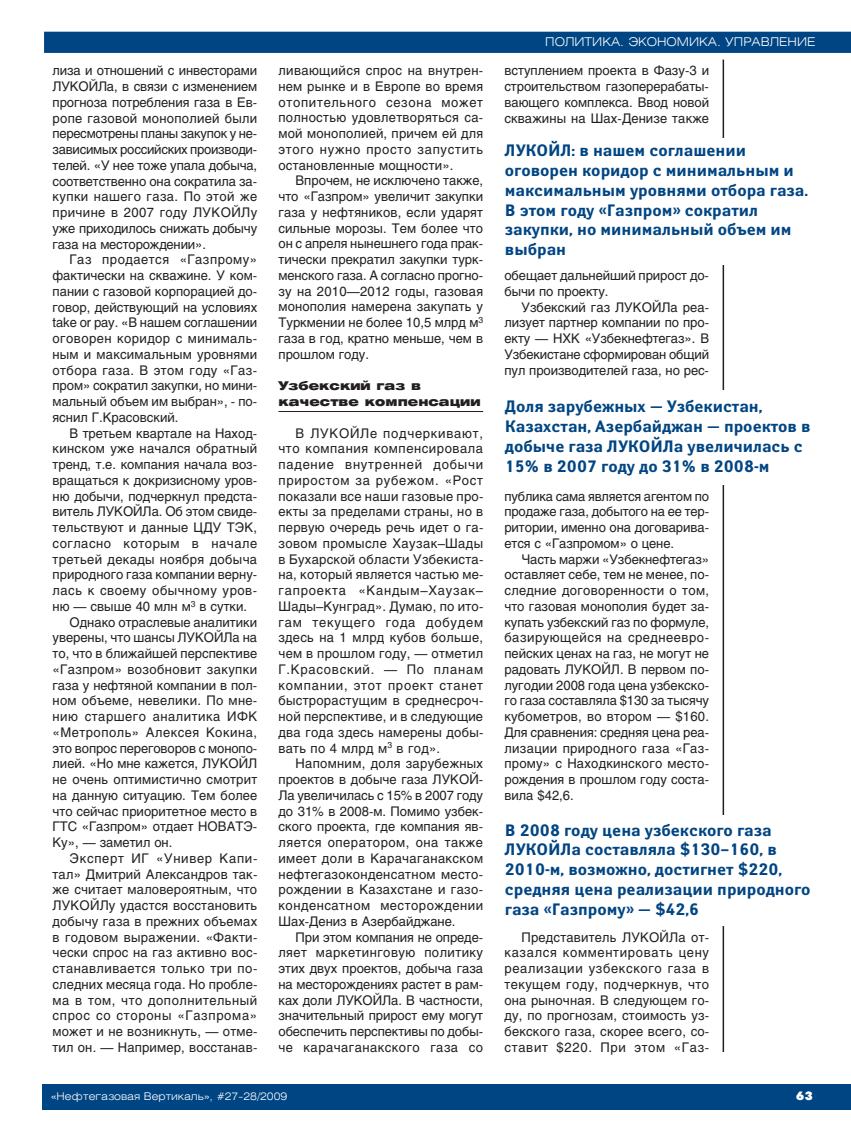
<style>
.page{position:relative;width:851px;height:1127px;background:#fff}
.page>*{position:absolute;margin:0;border:0;box-sizing:border-box;transform-origin:0 0}
.t1{font:700 16.5px/19.8px "Yanus C";color:#004583}
.t2{font:13.2px/15.8px "Helios";letter-spacing:.005em;color:#231f20;text-align:justify}
.t3{font:13.2px "Helios";letter-spacing:.04em;color:#231f20}
.t4{font:13.2px "Helios";letter-spacing:.025em;color:#231f20}
.t5{font:13.2px "Helios";letter-spacing:.03em;color:#231f20}
.t6{font:13.2px "Helios";letter-spacing:.035em;color:#231f20}
.t7{font:13.2px "Helios";letter-spacing:.05em;color:#231f20}
.t8{font:13.2px "Helios";letter-spacing:.055em;color:#231f20}
.t9{font:900 12px/15.8px "Helios Ext";letter-spacing:.005em;color:#231f20}
.t10{font:300 12px "Helios Ext";color:#fff}
.t11{font:12px "Futura Futuris XC";color:#fff}
.t12{font:300 10.5px "Helios Ext";color:#fff}
</style>
<div class="page">
<div style="left:43px;top:1084px;width:807px;height:26px;background:#004583"></div>
<hr style="left:278px;top:411px;width:205px;height:1px;background:#231f20">
<svg style="left:44px;top:31px;width:806px;height:22px;background:#084b87"></svg>
<hr style="left:722px;top:60px;width:2px;height:992px;background:#231f20">
<div style="left:505px;top:138px;width:311px;height:126px;background:#fff"></div>
<div style="left:505px;top:390px;width:311px;height:95px;background:#fff"></div>
<div style="left:505px;top:816px;width:311px;height:110px;background:#fff"></div>
<p class="t2" style="left:53px;top:64px;width:206px">лиза и отношений с инвесторами ЛУКОЙЛа, в связи с изменением прогноза потребления газа в Ев&shy;ропе газовой монополией были пересмотрены планы закупок у не&shy;зависимых российских производи&shy;телей. «У нее тоже упала добыча, соответственно она сократила за&shy;купки нашего газа. По этой же причине в 2007 году ЛУКОЙЛу уже приходилось снижать добычу газа на месторождении».</p>
<p class="t2" style="left:53px;top:253px;width:206px;text-indent:17px">Газ продается «Газпрому» фактически на скважине. У ком&shy;пании с газовой корпорацией до&shy;говор, действующий на условиях take or pay. «В нашем соглашении оговорен коридор с минималь&shy;ным и максимальным уровнями отбора газа. В этом году «Газ&shy;пром» сократил закупки, но мини&shy;мальный объем им выбран», - по&shy;яснил Г.Красовский.</p>
<p class="t2" style="left:70px;top:426px;width:189px">В третьем квартале на Наход-</p>
<p class="t4" style="left:53px;top:444px;width:206px">кинском уже начался обратный</p>
<p class="t2" style="left:53px;top:458px;width:206px">тренд, т.е. компания начала воз-</p>
<p class="t2" style="left:53px;top:474px;width:206px">вращаться к докризисному уров-</p>
<p class="t2" style="left:53px;top:489px;width:206px">ню добычи, подчеркнул предста-</p>
<p class="t2" style="left:53px;top:505px;width:206px">витель ЛУКОЙЛа. Об этом свиде-</p>
<p class="t2" style="left:53px;top:521px;width:206px">тельствуют и данные ЦДУ ТЭК,</p>
<p class="t3" style="left:53px;top:538px;width:206px">согласно которым в начале</p>
<p class="t4" style="left:53px;top:554px;width:206px">третьей декады ноября добыча</p>
<p class="t2" style="left:53px;top:568px;width:206px">природного газа компании верну-</p>
<p class="t3" style="left:53px;top:585px;width:206px">лась к своему обычному уров-</p>
<p class="t2" style="left:53px;top:599px;width:196px">ню — свыше 40 млн м<sup>3</sup> в сутки.</p>
<p class="t2" style="left:70px;top:615px;width:189px">Однако отраслевые аналитики</p>
<p class="t2" style="left:53px;top:631px;width:206px">уверены, что шансы ЛУКОЙЛа на</p>
<p class="t2" style="left:53px;top:647px;width:206px">то, что в ближайшей перспективе</p>
<p class="t5" style="left:53px;top:664px;width:206px">«Газпром» возобновит закупки</p>
<p class="t2" style="left:53px;top:678px;width:206px">газа у нефтяной компании в пол-</p>
<p class="t2" style="left:53px;top:694px;width:206px">ном объеме, невелики. По мне-</p>
<p class="t3" style="left:53px;top:711px;width:206px">нию старшего аналитика ИФК</p>
<p class="t3" style="left:53px;top:727px;width:206px">«Метрополь» Алексея Кокина,</p>
<p class="t2" style="left:53px;top:741px;width:206px">это вопрос переговоров с монопо-</p>
<p class="t2" style="left:53px;top:757px;width:206px">лией. «Но мне кажется, ЛУКОЙЛ</p>
<p class="t2" style="left:53px;top:773px;width:206px">не очень оптимистично смотрит</p>
<p class="t2" style="left:53px;top:789px;width:206px">на данную ситуацию. Тем более</p>
<p class="t2" style="left:53px;top:804px;width:206px">что сейчас приоритетное место в</p>
<p class="t2" style="left:53px;top:820px;width:206px">ГТС «Газпром» отдает НОВАТЭ-</p>
<p class="t2" style="left:53px;top:836px;width:121px">Ку», — заметил он.</p>
<p class="t8" style="left:70px;top:853px;width:189px">Эксперт ИГ «Универ Капи-</p>
<p class="t2" style="left:53px;top:867px;width:206px">тал» Дмитрий Александров так-</p>
<p class="t2" style="left:53px;top:883px;width:206px">же считает маловероятным, что</p>
<p class="t2" style="left:53px;top:899px;width:206px">ЛУКОЙЛу удастся восстановить</p>
<p class="t2" style="left:53px;top:915px;width:206px">добычу газа в прежних объемах</p>
<p class="t4" style="left:53px;top:932px;width:206px">в годовом выражении. «Факти-</p>
<p class="t2" style="left:53px;top:946px;width:206px">чески спрос на газ активно вос-</p>
<p class="t6" style="left:53px;top:963px;width:206px">станавливается только три по-</p>
<p class="t2" style="left:53px;top:978px;width:206px">следних месяца года. Но пробле-</p>
<p class="t3" style="left:53px;top:995px;width:206px">ма в том, что дополнительный</p>
<p class="t7" style="left:53px;top:1011px;width:206px">спрос со стороны «Газпрома»</p>
<p class="t2" style="left:53px;top:1025px;width:206px">может и не возникнуть, — отме-</p>
<p class="t2" style="left:53px;top:1041px;width:206px">тил он. — Например, восстанав-</p>
<p class="t2" style="left:278px;top:64px;width:206px">ливающийся спрос на внутрен&shy;нем рынке и в Европе во время отопительного сезона может полностью удовлетворяться са&shy;мой монополией, причем ей для этого нужно просто запустить остановленные мощности».</p>
<p class="t2" style="left:278px;top:174px;width:206px;text-indent:17px">Впрочем, не исключено также, что «Газпром» увеличит закупки газа у нефтяников, если ударят сильные морозы. Тем более что он с апреля нынешнего года прак&shy;тически прекратил закупки турк&shy;менского газа. А согласно прогно&shy;зу на 2010—2012 годы, газовая монополия намерена закупать у Туркмении не более 10,5 млрд м<sup>3 </sup>газа в год, кратно меньше, чем в прошлом году.</p>
<p class="t9" style="left:278px;top:379px;width:203px">Узбекский газ в качестве компенсации</p>
<p class="t2" style="left:278px;top:426px;width:206px;text-indent:17px">В ЛУКОЙЛе подчеркивают, что компания компенсировала падение внутренней добычи приростом за рубежом. «Рост показали все наши газовые про&shy;екты за пределами страны, но в первую очередь речь идет о га&shy;зовом промысле Хаузак–Шады в Бухарской области Узбекиста&shy;на, который является частью ме&shy;гапроекта «Кандым–Хаузак– Шады–Кунград». Думаю, по ито&shy;гам текущего года добудем здесь на 1 млрд кубов больше, чем в прошлом году, — отметил Г.Красовский. — По планам компании, этот проект станет быстрорастущим в среднесроч&shy;ной перспективе, и в следующие два года здесь намерены добы&shy;вать по 4 млрд м<sup>3</sup> в год».</p>
<p class="t2" style="left:278px;top:757px;width:206px;text-indent:17px">Напомним, доля зарубежных проектов в добыче газа ЛУКОЙ-Ла увеличилась с 15% в 2007 году до 31% в 2008-м. Помимо узбек&shy;ского проекта, где компания яв&shy;ляется оператором, она также имеет доли в Карачаганакском нефтегазоконденсатном место&shy;рождении в Казахстане и газо&shy;конденсатном месторождении Шах-Дениз в Азербайджане.</p>
<p class="t2" style="left:278px;top:930px;width:206px;text-indent:17px">При этом компания не опреде&shy;ляет маркетинговую политику этих двух проектов, добыча газа на месторождениях растет в рам&shy;ках доли ЛУКОЙЛа. В частности, значительный прирост ему могут обеспечить перспективы по добы&shy;че карачаганакского газа со</p>
<p class="t12" style="left:51px;top:1092px;width:238px">«Нефтегазовая Вертикаль», #27-28/2009</p>
<p class="t10" style="left:545px;top:37px;width:272px">ПОЛИТИКА. ЭКОНОМИКА. УПРАВЛЕНИЕ</p>
<p class="t2" style="left:504px;top:64px;width:206px">вступлением проекта в Фазу-3 и строительством газоперерабаты&shy;вающего комплекса. Ввод новой скважины на Шах-Денизе также</p>
<p class="t1" style="left:505px;top:142px;width:305px">ЛУКОЙЛ: в нашем соглашении оговорен коридор с минимальным и максимальным уровнями отбора газа.<br>В этом году «Газпром» сократил закупки, но минимальный объем им выбран</p>
<p class="t2" style="left:504px;top:269px;width:206px">обещает дальнейший прирост до&shy;бычи по проекту.</p>
<p class="t2" style="left:504px;top:300px;width:206px;text-indent:17px">Узбекский газ ЛУКОЙЛа реа&shy;лизует партнер компании по про&shy;екту — НХК «Узбекнефтегаз». В Узбекистане сформирован общий пул производителей газа, но рес-</p>
<p class="t1" style="left:505px;top:398px;width:307px">Доля зарубежных — Узбекистан,<br>Казахстан, Азербайджан — проектов в добыче газа ЛУКОЙЛа увеличилась с<br>15% в 2007 году до 31% в 2008-м</p>
<p class="t2" style="left:504px;top:489px;width:206px">публика сама является агентом по продаже газа, добытого на ее тер&shy;ритории, именно она договарива&shy;ется с «Газпромом» о цене.</p>
<p class="t2" style="left:504px;top:552px;width:206px;text-indent:17px">Часть маржи «Узбекнефтегаз» оставляет себе, тем не менее, по&shy;следние договоренности о том, что газовая монополия будет за&shy;купать узбекский газ по формуле, базирующейся на среднеевро&shy;пейских ценах на газ, не могут не радовать ЛУКОЙЛ. В первом по&shy;лугодии 2008 года цена узбекско&shy;го газа составляла $130 за тысячу кубометров, во втором — $160.<br>Для сравнения: средняя цена реа&shy;лизации природного газа «Газ&shy;прому» с Находкинского место&shy;рождения в прошлом году соста&shy;вила $42,6.</p>
<p class="t1" style="left:505px;top:821px;width:307px">В 2008 году цена узбекского газа<br>ЛУКОЙЛа составляла $130–160, в<br>2010-м, возможно, достигнет $220, средняя цена реализации природного газа «Газпрому» — $42,6</p>
<p class="t2" style="left:504px;top:930px;width:206px;text-indent:17px">Представитель ЛУКОЙЛа от&shy;казался комментировать цену реализации узбекского газа в текущем году, подчеркнув, что она рыночная. В следующем го&shy;ду, по прогнозам, стоимость уз&shy;бекского газа, скорее всего, со&shy;ставит $220. При этом «Газ-</p>
<p class="t11" style="left:796px;top:1091px;width:18px">63</p>
</div>
